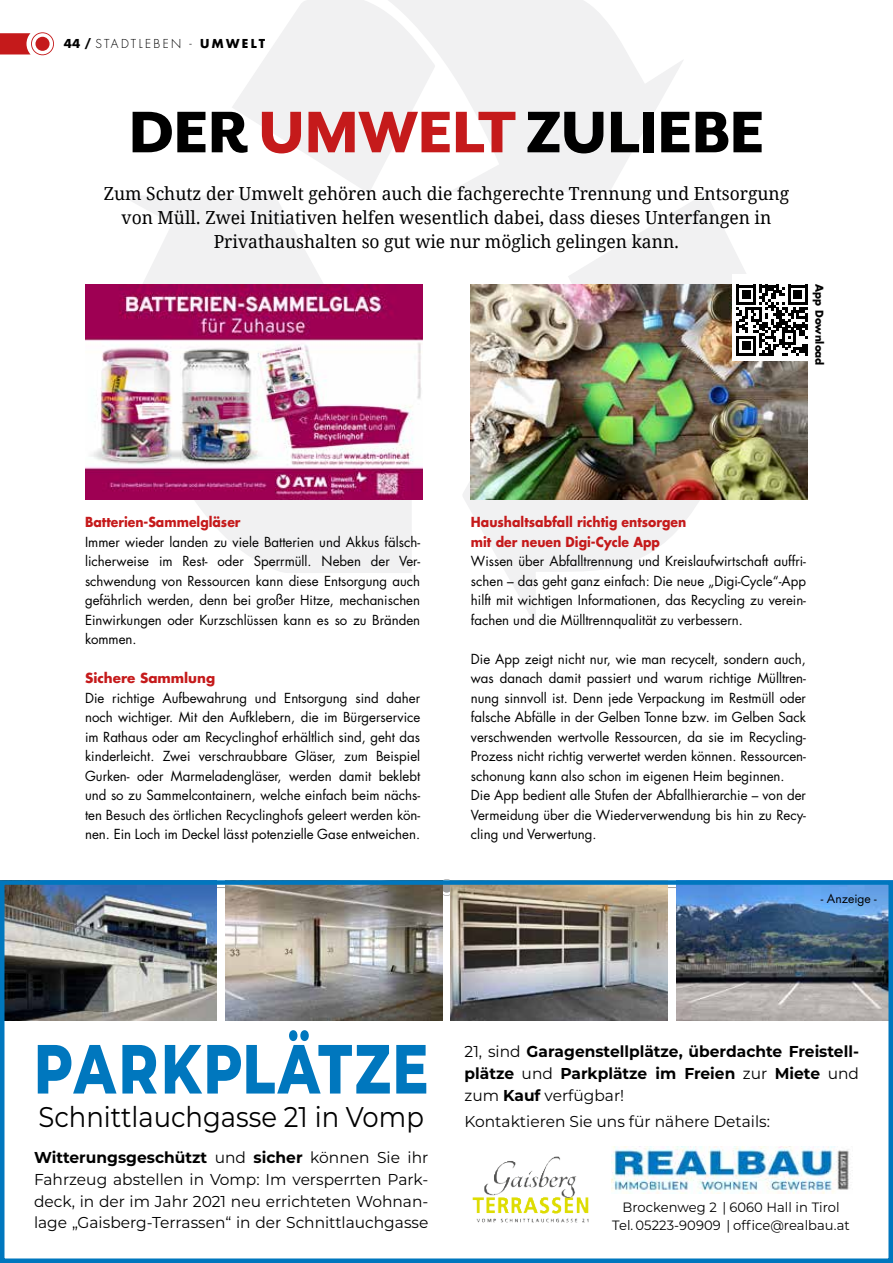
<style>
.page{position:relative;width:893px;height:1263px;background:#fff}
.page>*{position:absolute;margin:0;border:0;box-sizing:border-box;transform-origin:0 0}
.t1{font:800 69.45px "Montserrat";letter-spacing:.045em;color:#0077be;scale:.77 1}
.t2{font:800 67.5px "Mr Eaves San OT";letter-spacing:-.02em;color:#000}
.t3{font:28.5px "Montserrat";color:#000;scale:.91 1}
.t4{font:18px/24px "Droid Serif";color:#000;text-align:center}
.t5{font:15.75px/21.8px "Montserrat";color:#000;text-align:justify}
.t6{font:700 15.75px/21.8px "Montserrat";color:#000;text-align:justify}
.t7{font:13.5px/19.5px "Futura LT Pro";color:#000;text-align:justify}
.t8{font:700 13.5px/19.5px "Futura LT Pro";color:#c51a1b;scale:.92 1}
.t9{font:13.5px/18px "Montserrat";letter-spacing:.005em;color:#000;text-align:center}
.t10{font:700 13.5px "Futura LT Pro";color:#c51a1b}
.t11{font:300 12px "Futura LT Pro";letter-spacing:.2em;color:#000}
.t12{font:12px "Futura LT Pro";color:#000}
.t13{font:700 10.5px "Futura LT Pro";color:#000}
.s1{font-weight:700}
.s2{color:#c51a1b}
.s3{font-weight:400}
</style>
<div class="page">
<svg style="left:436px;top:0;width:247px;height:192px;fill:#f1f1f2"></svg>
<svg style="left:123px;top:196px;width:200px;height:88px;fill:#f1f1f2"></svg>
<svg style="left:463px;top:364px;width:237px;height:260px"></svg>
<svg style="left:195px;top:500px;width:217px;height:73px;fill:#f1f1f2"></svg>
<svg style="left:232px;top:0;width:204px;height:193px"></svg>
<svg style="left:442px;top:879px;width:9px;height:17px"></svg>
<hr style="left:85px;top:887px;width:343px;height:1px;background:#9d9d9c">
<hr style="left:465px;top:887px;width:343px;height:1px;background:#9d9d9c">
<img style="left:85px;top:284px;width:337px;height:216px">
<img style="left:451px;top:885px;width:217px;height:136px">
<img style="left:5px;top:885px;width:212px;height:136px">
<img style="left:612px;top:1146px;width:241px;height:47px">
<img style="left:472px;top:1156px;width:117px;height:67px">
<img style="left:225px;top:885px;width:217px;height:136px">
<img style="left:676px;top:885px;width:212px;height:136px">
<div style="left:0;top:880px;width:893px;height:383px;border:4px solid #0077be"></div>
<img style="left:471px;top:284px;width:337px;height:216px">
<img style="left:568px;top:193px;width:240px;height:210px">
<svg style="left:0;top:32px;width:54px;height:23px"></svg>
<p class="t11" style="left:64px;top:35px;width:203px"><span class="s1">44 /</span> STADTLEBEN - <span class="s1">UMWELT</span></p>
<h2 class="t2" style="left:128px;top:93px;width:638px">DER <span class="s2">UMWELT</span> ZULIEBE</h2>
<h3 class="t4" style="left:104px;top:181px;width:687px">Zum Schutz der Umwelt gehören auch die fachgerechte Trennung und Entsorgung von Müll. Zwei Initiativen helfen wesentlich dabei, dass dieses Unterfangen in<br>Privathaushalten so gut wie nur möglich gelingen kann.</h3>
<p class="t13" style="left:827px;top:284px;width:83px;rotate:90deg">App Download</p>
<p class="t8" style="left:85px;top:512px;width:171px">Batterien-Sammelgläser</p>
<p class="t7" style="left:85px;top:532px;width:337px">Immer wieder landen zu viele Batterien und Akkus fälsch&shy;licherweise im Rest- oder Sperrmüll. Neben der Ver&shy;schwendung von Ressourcen kann diese Entsorgung auch gefährlich werden, denn bei großer Hitze, mechanischen Einwirkungen oder Kurzschlüssen kann es so zu Bränden kommen.</p>
<p class="t10" style="left:85px;top:668px;width:132px">Sichere Sammlung</p>
<p class="t7" style="left:85px;top:688px;width:337px">Die richtige Aufbewahrung und Entsorgung sind daher noch wichtiger. Mit den Aufklebern, die im Bürgerservice im Rathaus oder am Recyclinghof erhältlich sind, geht das kinderleicht. Zwei verschraubbare Gläser, zum Beispiel Gurken- oder Marmeladengläser, werden damit beklebt und so zu Sammelcontainern, welche einfach beim nächs&shy;ten Besuch des örtlichen Recyclinghofs geleert werden kön&shy;nen. Ein Loch im Deckel lässt potenzielle Gase entweichen.</p>
<p class="t8" style="left:471px;top:512px;width:236px">Haushaltsabfall richtig entsorgen mit der neuen Digi-Cycle App</p>
<p class="t7" style="left:471px;top:551px;width:337px">Wissen über Abfalltrennung und Kreislaufwirtschaft auffri&shy;schen – das geht ganz einfach: Die neue „Digi-Cycle“-App hilft mit wichtigen Informationen, das Recycling zu verein&shy;fachen und die Mülltrennqualität zu verbessern.</p>
<p class="t7" style="left:471px;top:649px;width:337px;text-align:left">Die App zeigt nicht nur, wie man recycelt, sondern auch, was danach damit passiert und warum richtige Mülltren&shy;nung sinnvoll ist. Denn jede Verpackung im Restmüll oder falsche Abfälle in der Gelben Tonne bzw. im Gelben Sack verschwenden wertvolle Ressourcen, da sie im Recycling-Prozess nicht richtig verwertet werden können. Ressourcen&shy;schonung kann also schon im eigenen Heim beginnen.<br>Die App bedient alle Stufen der Abfallhierarchie – von der Vermeidung über die Wiederverwendung bis hin zu Recy&shy;cling und Verwertung.</p>
<p class="t12" style="left:821px;top:890px;width:58px">- Anzeige -</p>
<h1 class="t1" style="left:34px;top:1018px;width:514px">PARKPLÄTZE</h1>
<h3 class="t3" style="left:39px;top:1097px;width:425px">Schnittlauchgasse 21 in Vomp</h3>
<p class="t5" style="left:34px;top:1146px;width:396px"><span class="s1">Witterungsgeschützt</span> und <span class="s1">sicher</span> können Sie ihr Fahrzeug abstellen in Vomp: Im versperrten Park&shy;deck, in der im Jahr 2021 neu errichteten Wohnan&shy;lage „Gaisberg-Terrassen“ in der Schnittlauchgasse</p>
<p class="t6" style="left:465px;top:1040px;width:396px"><span class="s3">21, sind</span> Garagenstellplätze, überdachte Freistell&shy;plätze <span class="s3">und</span> Parkplätze im Freien <span class="s3">zur</span> Miete <span class="s3">und zum</span> Kauf <span class="s3">verfügbar!</span></p>
<p class="t5" style="left:465px;top:1109px;width:307px">Kontaktieren Sie uns für nähere Details:</p>
<p class="t9" style="left:612px;top:1197px;width:239px">Brockenweg 2 | 6060 Hall in Tirol<br>Tel. 05223-90909 | office@realbau.at</p>
</div>
